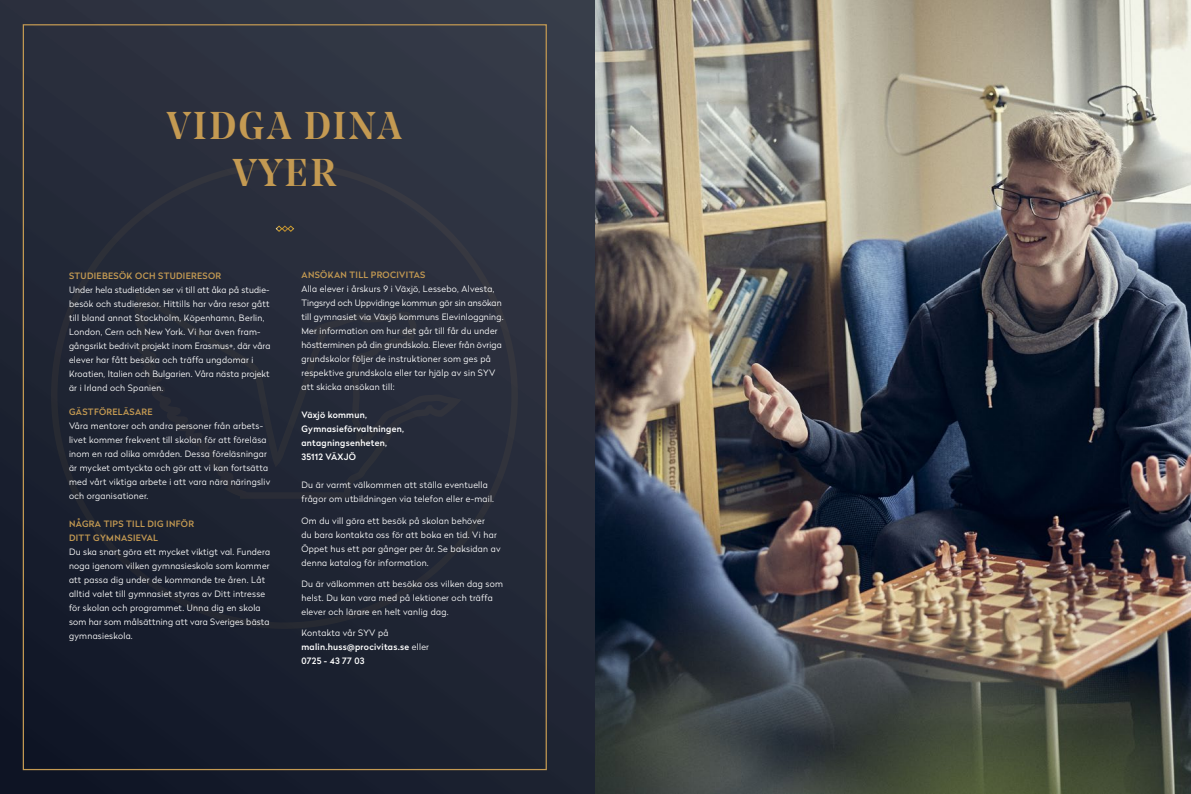
<style>
.page{position:relative;width:1191px;height:794px;background:#fff}
.page>*{position:absolute;margin:0;border:0;box-sizing:border-box;transform-origin:0 0}
.t1{font:500 38.5px/46.2px "Noe Display";letter-spacing:.07em;color:#c49a52;text-align:center}
.t2{font:300 8.75px/14px "Radikal";letter-spacing:.03em;color:#fff}
.t3{font:500 8.75px/14px "Radikal";letter-spacing:.03em;color:#fff}
.t4{font:500 8.75px/14px "Radikal";letter-spacing:.035em;color:#c49a52}
.s1{font-weight:300}
</style>
<div class="page">
<div style="left:0;top:0;width:595px;height:794px;background:linear-gradient(to bottom,#353945,#181d2c)"></div>
<svg style="left:51px;top:162px;width:467px;height:467px;background:#242937"></svg>
<svg style="left:276px;top:225px;width:18px;height:7px"></svg>
<img style="left:595px;top:0;width:596px;height:794px">
<h1 class="t1" style="left:167px;top:102px;width:236px">VIDGA DINA<br>VYER</h1>
<p class="t4" style="left:69px;top:268px;width:154px">STUDIEBESÖK OCH STUDIERESOR</p>
<p class="t2" style="left:69px;top:282px;width:203px">Under hela studietiden ser vi till att åka på studie&shy;besök och studieresor. Hittills har våra resor gått till bland annat Stockholm, Köpenhamn, Berlin, London, Cern och New York. Vi har även fram&shy;gångsrikt bedrivit projekt inom Erasmus+, där våra elever har fått besöka och träffa ungdomar i Kroatien, Italien och Bulgarien. Våra nästa projekt är i Irland och Spanien.</p>
<p class="t4" style="left:69px;top:404px;width:85px">GÄSTFÖRELÄSARE</p>
<p class="t2" style="left:69px;top:419px;width:203px">Våra mentorer och andra personer från arbets&shy;livet kommer frekvent till skolan för att föreläsa inom en rad olika områden. Dessa föreläsningar är mycket omtyckta och gör att vi kan fortsätta med vårt viktiga arbete i att vara nära näringsliv och organisationer.</p>
<p class="t4" style="left:69px;top:516px;width:126px">NÅGRA TIPS TILL DIG INFÖR<br>DITT GYMNASIEVAL</p>
<p class="t2" style="left:69px;top:545px;width:203px">Du ska snart göra ett mycket viktigt val. Fundera noga igenom vilken gymnasieskola som kommer att passa dig under de kommande tre åren. Låt alltid valet till gymnasiet styras av Ditt intresse för skolan och programmet. Unna dig en skola som har som målsättning att vara Sveriges bästa gymnasieskola.</p>
<p class="t4" style="left:301px;top:267px;width:125px">ANSÖKAN TILL PROCIVITAS</p>
<p class="t2" style="left:301px;top:281px;width:204px">Alla elever i årskurs 9 i Växjö, Lessebo, Alvesta, Tingsryd och Uppvidinge kommun gör sin ansökan till gymnasiet via Växjö kommuns Elevinloggning.<br>Mer information om hur det går till får du under höstterminen på din grundskola. Elever från övriga grundskolor följer de instruktioner som ges på respektive grundskola eller tar hjälp av sin SYV att skicka ansökan till:</p>
<p class="t3" style="left:301px;top:407px;width:104px">Växjö kommun,<br>Gymnasieförvaltningen, antagningsenheten,<br>35112 VÄXJÖ</p>
<p class="t2" style="left:301px;top:477px;width:194px">Du är varmt välkommen att ställa eventuella frågor om utbildningen via telefon eller e-mail.</p>
<p class="t2" style="left:301px;top:513px;width:201px">Om du vill göra ett besök på skolan behöver<br>du bara kontakta oss för att boka en tid. Vi har Öppet hus ett par gånger per år. Se baksidan av denna katalog för information.</p>
<p class="t2" style="left:301px;top:576px;width:203px">Du är välkommen att besöka oss vilken dag som helst. Du kan vara med på lektioner och träffa elever och lärare en helt vanlig dag.</p>
<p class="t3" style="left:301px;top:626px;width:129px"><span class="s1">Kontakta vår SYV på </span>malin.huss@procivitas.se <span class="s1">eller<br></span>0725 - 43 77 03</p>
</div>
